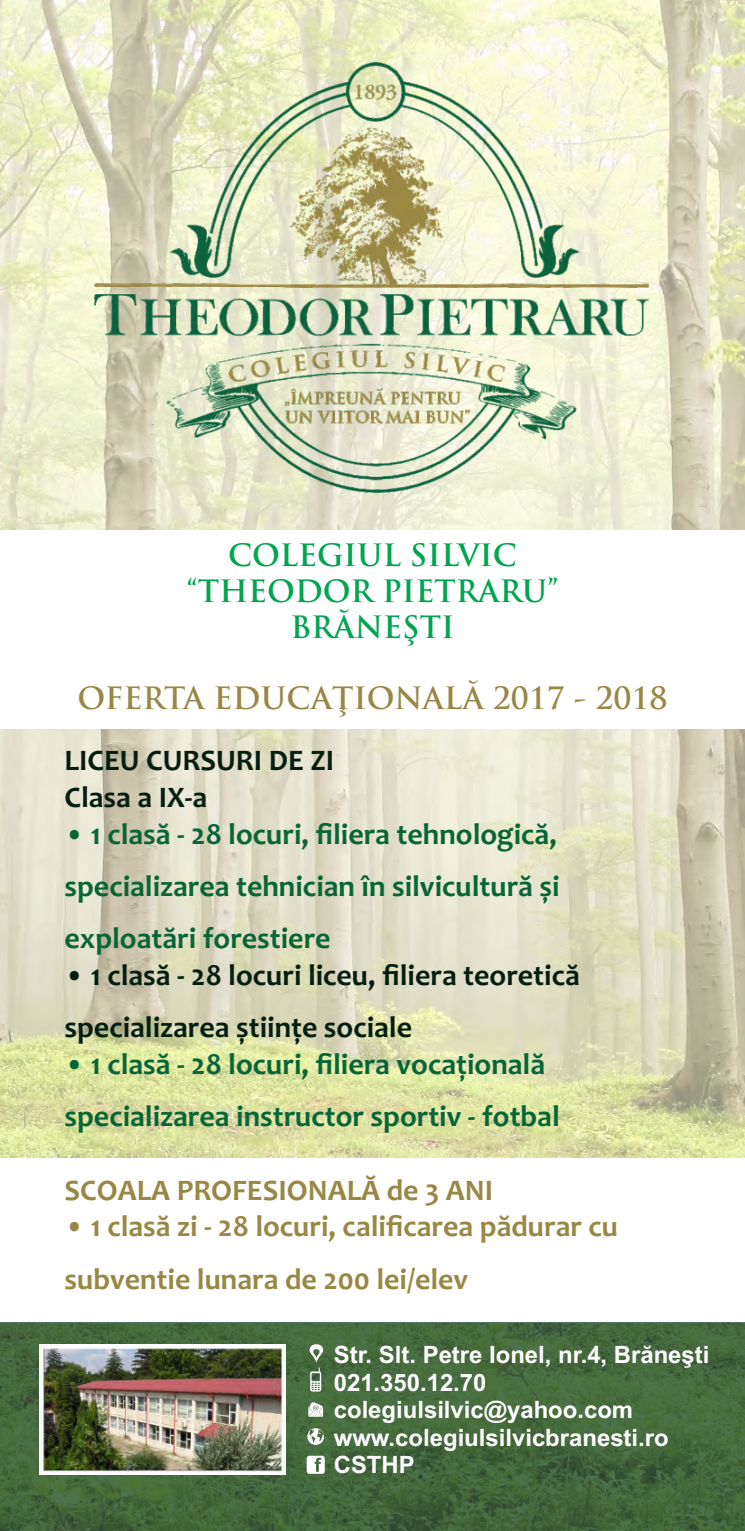
<style>
.page{position:relative;width:745px;height:1531px;background:#fff}
.page>*{position:absolute;margin:0;border:0;box-sizing:border-box;transform-origin:0 0}
.t1{font:700 30px/52.2px "Candara";color:#086536;text-align:justify}
.t2{font:700 30px/36.5px "Candara";color:#061e10}
.t3{font:700 30px/52.2px "Candara";color:#998845}
.t4{font:700 30px/35.8px "Trajan Pro";color:#00a54f;text-align:center}
.t5{font:700 30px "Trajan Pro";color:#998845}
.t6{font:700 23.75px/27.5px "Arial";color:#fff}
</style>
<div class="page">
<div style="left:0;top:0;width:744px;height:1531px;background:#fff;opacity:.5"></div>
<img style="left:86px;top:55px;width:572px;height:446px">
<div style="left:0;top:530px;width:744px;height:199px;background:#fff"></div>
<div style="left:0;top:1158px;width:744px;height:164px;background:#fff"></div>
<div style="left:0;top:1322px;width:744px;height:209px;background:#03381b;opacity:.7"></div>
<svg style="left:306px;top:1427px;width:19px;height:18px"></svg>
<svg style="left:308px;top:1402px;width:15px;height:14px"></svg>
<svg style="left:309px;top:1344px;width:14px;height:47px"></svg>
<svg style="left:306px;top:1455px;width:18px;height:19px"></svg>
<img style="left:39px;top:1344px;width:246px;height:130px">
<p class="t4" style="left:186px;top:540px;width:373px">COLEGIUL SILVIC “THEODOR PIETRARU”<br>BRĂNEŞTI</p>
<p class="t5" style="left:77px;top:686px;width:591px">OFERTA EDUCAŢIONALĂ 2017 - 2018</p>
<p class="t2" style="left:64px;top:745px;width:271px">LICEU CURSURI DE ZI<br>Clasa a IX-a</p>
<p class="t1" style="left:64px;top:811px;width:496px">• 1 clasă - 28 locuri, filiera tehnologică, specializarea tehnician în silvicultură și exploatări forestiere</p>
<p class="t2" style="left:64px;top:952px;width:516px;line-height:52.2px">• 1 clasă - 28 locuri liceu, filiera teoretică specializarea știinţe sociale</p>
<p class="t1" style="left:64px;top:1041px;width:496px">• 1 clasă - 28 locuri, filiera vocaţională specializarea instructor sportiv - fotbal</p>
<p class="t3" style="left:64px;top:1167px;width:430px">SCOALA PROFESIONALĂ de 3 ANI</p>
<p class="t3" style="left:64px;top:1203px;width:554px">• 1 clasă zi - 28 locuri, calificarea pădurar cu subventie lunara de 200 lei/elev</p>
<p class="t6" style="left:333px;top:1343px;width:377px">Str. Slt. Petre Ionel, nr.4, Brăneşti<br>021.350.12.70 colegiulsilvic@yahoo.com www.colegiulsilvicbranesti.ro<br>CSTHP</p>
</div>
